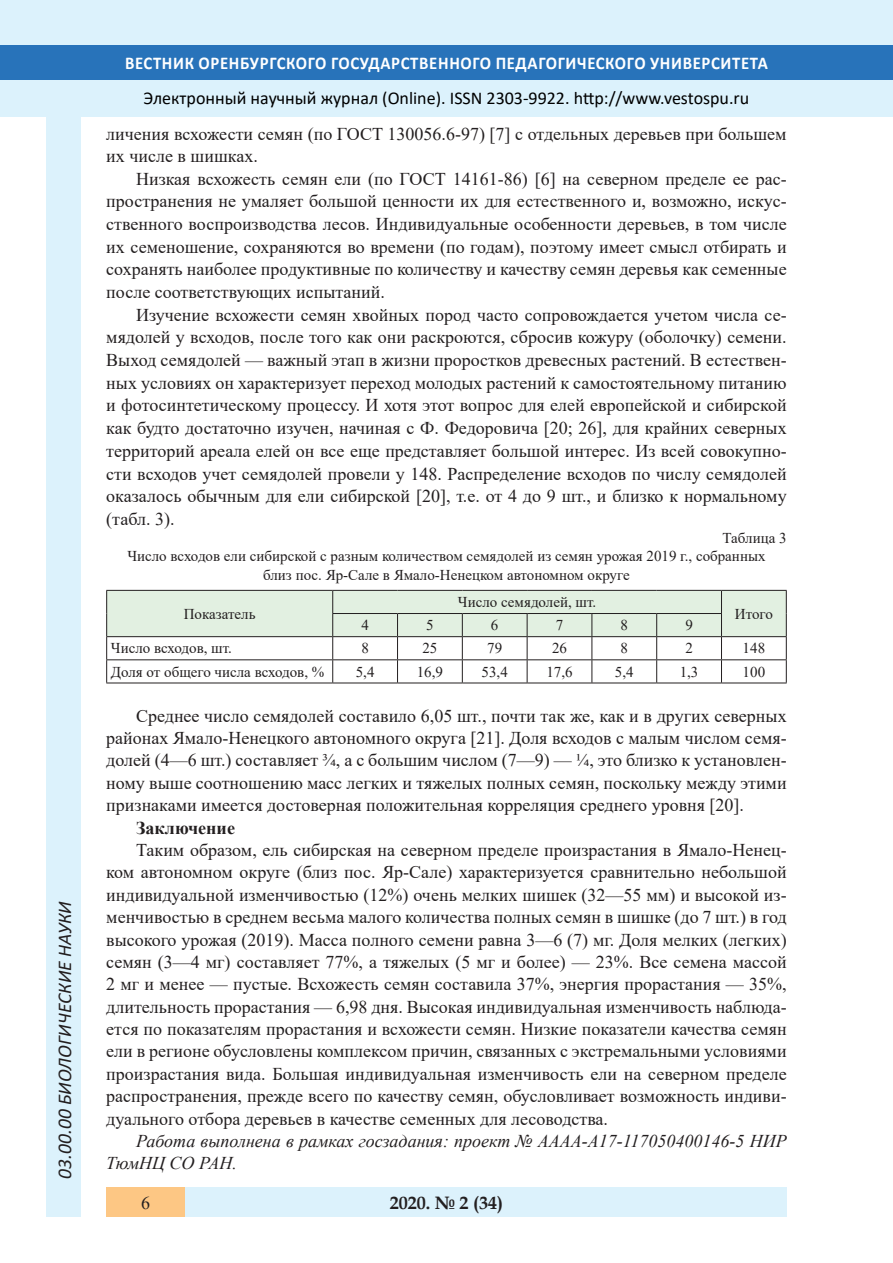
<style>
.page{position:relative;width:893px;height:1263px;background:#fff}
.page>*{position:absolute;margin:0;border:0;box-sizing:border-box;transform-origin:0 0}
.t1{font:italic 19.5px "Calibri";color:#231f20}
.Стиль2{font:18px/22.4px "Times New Roman";color:#231f20;text-align:justify}
.Стиль2-2{font:italic 18px/22.4px "Times New Roman";color:#231f20}
.t2{font:18px "Calibri";color:#000}
.t3{font:700 18px "Calibri";letter-spacing:.04em;color:#fff;scale:.93 1}
.t4{font:700 18px "Book Antiqua";color:#231f20}
.Стиль2-3{font:700 18px "Times New Roman";color:#231f20}
.таблица{font:15px "Times New Roman";color:#231f20}
</style>
<div class="page">
<div style="left:0;top:0;width:893px;height:116px;background:#dcf2fc"></div>
<div style="left:0;top:45px;width:893px;height:34px;background:#2873ba"></div>
<div style="left:106px;top:1188px;width:681px;height:29px;background:#dcf2fc"></div>
<div style="left:106px;top:1188px;width:79px;height:29px;background:#fdc784"></div>
<div style="left:47px;top:116px;width:34px;height:1101px;background:#dcf2fc"></div>
<svg style="left:106px;top:590px;width:681px;height:93px"></svg>
<hr style="left:106px;top:683px;width:227px;height:1px;background:#231f20">
<hr style="left:333px;top:683px;width:65px;height:1px;background:#231f20">
<hr style="left:398px;top:683px;width:64px;height:1px;background:#231f20">
<hr style="left:462px;top:683px;width:65px;height:1px;background:#231f20">
<hr style="left:527px;top:683px;width:65px;height:1px;background:#231f20">
<hr style="left:592px;top:683px;width:65px;height:1px;background:#231f20">
<hr style="left:657px;top:683px;width:64px;height:1px;background:#231f20">
<hr style="left:721px;top:683px;width:66px;height:1px;background:#231f20">
<p class="t1" style="left:51px;top:1179px;width:279px;rotate:-90deg">03.00.00 БИОЛОГИЧЕСКИЕ НАУКИ</p>
<p class="t3" style="left:125px;top:50px;width:693px">ВЕСТНИК ОРЕНБУРГСКОГО ГОСУДАРСТВЕННОГО ПЕДАГОГИЧЕСКОГО УНИВЕРСИТЕТА</p>
<p class="t2" style="left:144px;top:85px;width:607px">Электронный научный журнал (Online). ISSN 2303-9922. http://www.vestospu.ru</p>
<p class="Стиль2" style="left:106px;top:123px;width:682px;line-height:21.8px">личения всхожести семян (по ГОСТ 130056.6-97) [7] с отдельных деревьев при большем их числе в шишках.</p>
<p class="Стиль2" style="left:106px;top:167px;width:682px;text-indent:30px">Низкая всхожесть семян ели (по ГОСТ 14161-86) [6] на северном пределе ее рас&shy;пространения не умаляет большой ценности их для естественного и, возможно, искус&shy;ственного воспроизводства лесов. Индивидуальные особенности деревьев, в том числе их семеношение, сохраняются во времени (по годам), поэтому имеет смысл отбирать и сохранять наиболее продуктивные по количеству и качеству семян деревья как семенные после соответствующих испытаний.</p>
<p class="Стиль2" style="left:106px;top:303px;width:682px;text-indent:30px">Изучение всхожести семян хвойных пород часто сопровождается учетом числа се&shy;мядолей у всходов, после того как они раскроются, сбросив кожуру (оболочку) семени.<br>Выход семядолей — важный этап в жизни проростков древесных растений. В естествен&shy;ных условиях он характеризует переход молодых растений к самостоятельному питанию и фотосинтетическому процессу. И хотя этот вопрос для елей европейской и сибирской как будто достаточно изучен, начиная с Ф. Федоровича [20; 26], для крайних северных территорий ареала елей он все еще представляет большой интерес. Из всей совокупно&shy;сти всходов учет семядолей провели у 148. Распределение всходов по числу семядолей оказалось обычным для ели сибирской [20], т.е. от 4 до 9 шт., и близко к нормальному (табл. 3).</p>
<p class="таблица" style="left:722px;top:527px;width:66px">Таблица 3</p>
<p class="таблица" style="left:127px;top:546px;width:640px">Число всходов ели сибирской с разным количеством семядолей из семян урожая 2019 г., собранных</p>
<p class="таблица" style="left:263px;top:564px;width:368px">близ пос. Яр-Сале в Ямало-Ненецком автономном округе</p>
<p class="таблица" style="left:184px;top:603px;width:73px">Показатель</p>
<p class="таблица" style="left:458px;top:591px;width:140px">Число семядолей, шт.</p>
<p class="таблица" style="left:735px;top:603px;width:39px">Итого</p>
<p class="таблица" style="left:361px;top:615px;width:9px">4</p>
<p class="таблица" style="left:426px;top:615px;width:9px">5</p>
<p class="таблица" style="left:491px;top:615px;width:9px">6</p>
<p class="таблица" style="left:556px;top:615px;width:9px">7</p>
<p class="таблица" style="left:621px;top:615px;width:9px">8</p>
<p class="таблица" style="left:685px;top:615px;width:9px">9</p>
<p class="таблица" style="left:111px;top:638px;width:123px">Число всходов, шт.</p>
<p class="таблица" style="left:361px;top:638px;width:9px">8</p>
<p class="таблица" style="left:422px;top:638px;width:16px">25</p>
<p class="таблица" style="left:487px;top:638px;width:16px">79</p>
<p class="таблица" style="left:552px;top:638px;width:16px">26</p>
<p class="таблица" style="left:621px;top:638px;width:9px">8</p>
<p class="таблица" style="left:685px;top:638px;width:9px">2</p>
<p class="таблица" style="left:743px;top:638px;width:24px">148</p>
<p class="таблица" style="left:111px;top:661px;width:215px">Доля от общего числа всходов, %</p>
<p class="таблица" style="left:356px;top:661px;width:20px">5,4</p>
<p class="таблица" style="left:417px;top:661px;width:28px">16,9</p>
<p class="таблица" style="left:482px;top:661px;width:28px">53,4</p>
<p class="таблица" style="left:546px;top:661px;width:28px">17,6</p>
<p class="таблица" style="left:615px;top:661px;width:20px">5,4</p>
<p class="таблица" style="left:680px;top:661px;width:20px">1,3</p>
<p class="таблица" style="left:743px;top:661px;width:24px">100</p>
<p class="Стиль2" style="left:106px;top:704px;width:682px;text-indent:30px">Среднее число семядолей составило 6,05 шт., почти так же, как и в других северных районах Ямало-Ненецкого автономного округа [21]. Доля всходов с малым числом семя&shy;долей (4—6 шт.) составляет ¾, а с большим числом (7—9) — ¼, это близко к установлен&shy;ному выше соотношению масс легких и тяжелых полных семян, поскольку между этими признаками имеется достоверная положительная корреляция среднего уровня [20].</p>
<p class="Стиль2-3" style="left:136px;top:814px;width:100px">Заключение</p>
<p class="Стиль2" style="left:106px;top:838px;width:682px;text-indent:30px">Таким образом, ель сибирская на северном пределе произрастания в Ямало-Ненец&shy;ком автономном округе (близ пос. Яр-Сале) характеризуется сравнительно небольшой индивидуальной изменчивостью (12%) очень мелких шишек (32—55 мм) и высокой из&shy;менчивостью в среднем весьма малого количества полных семян в шишке (до 7 шт.) в год высокого урожая (2019). Масса полного семени равна 3—6 (7) мг. Доля мелких (легких) семян (3—4 мг) составляет 77%, а тяжелых (5 мг и более) — 23%. Все семена массой 2 мг и менее — пустые. Всхожесть семян составила 37%, энергия прорастания — 35%, длительность прорастания — 6,98 дня. Высокая индивидуальная изменчивость наблюда&shy;ется по показателям прорастания и всхожести семян. Низкие показатели качества семян ели в регионе обусловлены комплексом причин, связанных с экстремальными условиями произрастания вида. Большая индивидуальная изменчивость ели на северном пределе распространения, прежде всего по качеству семян, обусловливает возможность индиви&shy;дуального отбора деревьев в качестве семенных для лесоводства.</p>
<p class="Стиль2-2" style="left:106px;top:1129px;width:682px;text-indent:30px">Работа выполнена в рамках госзадания: проект № АААА-А17-117050400146-5 НИР<br>ТюмНЦ СО РАН.</p>
<p class="Стиль2" style="left:141px;top:1191px;width:10px">6</p>
<p class="t4" style="left:390px;top:1190px;width:115px">2020. № 2 (34)</p>
</div>
